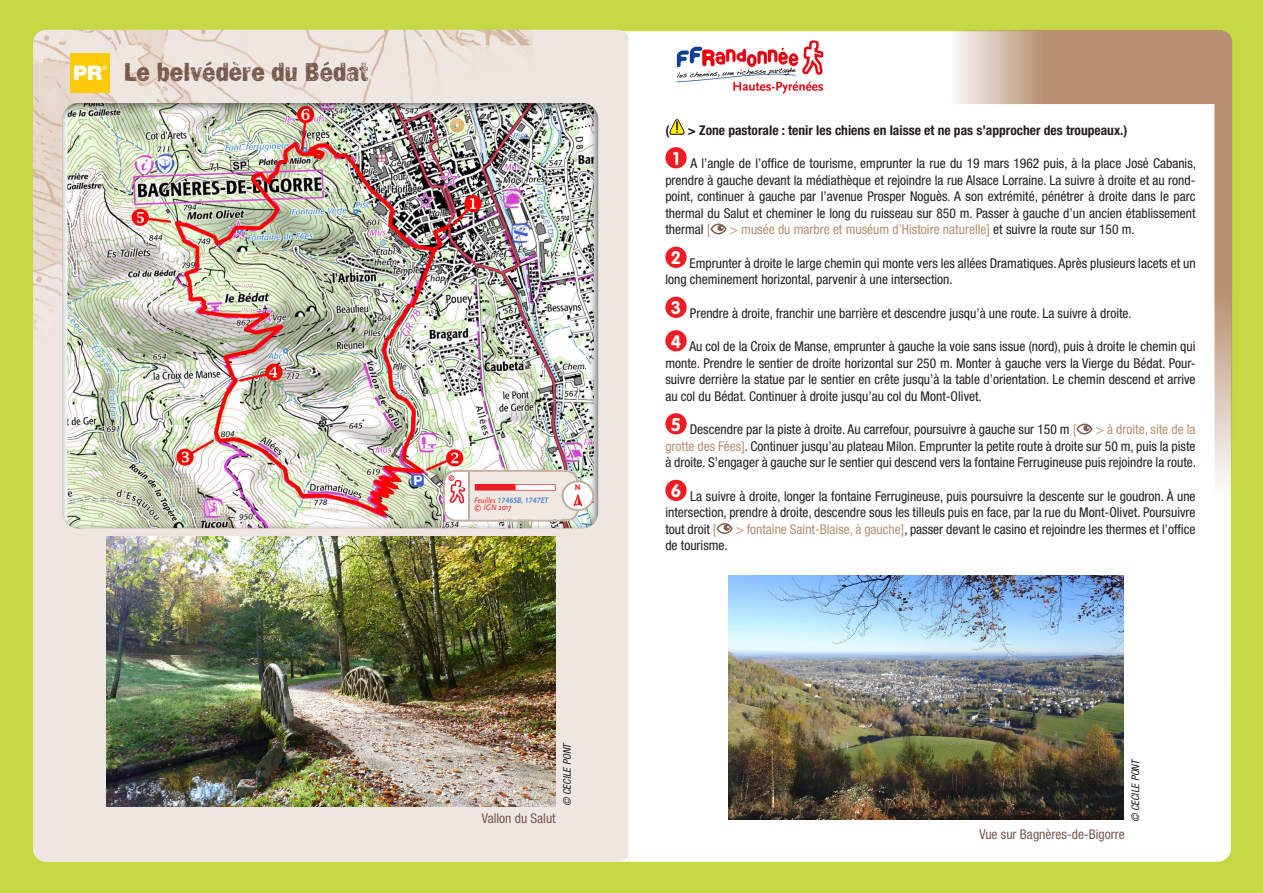
<style>
.page{position:relative;width:1263px;height:893px;background:#fff}
.page>*{position:absolute;margin:0;border:0;box-sizing:border-box;transform-origin:0 0}
.p_titre{font:27px "Frankie OTF";color:#78594e;scale:.83 1}
.t1{font:900 20.1px "Helvetica Neue LT Std";color:#fff}
.t2{font:700 18px "VAG Rounded Std";color:#fff}
.p_texte_avecptrep{font:condensed 13.5px/16.5px "Helvetica Neue LT Std";color:#231f20;text-align:justify}
.p_texte_avecptrep-2{font:700 condensed 13.5px "Helvetica Neue LT Std";color:#231f20}
.p_texte_avecptrep-3{font:condensed 13.5px "Helvetica Neue LT Std";color:#b88f71}
.media_legende{font:condensed 13.5px "Helvetica Neue LT Std";color:#78594e}
.media_copyright{font:italic condensed 10.5px "Helvetica Neue LT Std";color:#231f20}
.emprise_FeuillesIGN{font:italic 700 8.25px "Myriad Pro";color:#5a91c6;scale:.9 1}
.emprise_AnneesIGN{font:italic 8.25px "Scala Sans";color:#ee1d23;scale:.9 1}
.t3{font:700 7.95px "VAG Rounded Std";color:#ee1d23;scale:.96 1}
.t4{font:6.15px "Helvetica Neue LT Std";color:#fff}
.s1{font-family:"Scala Sans";font-weight:400;color:#ee1d23}
.s2{color:#b88f71}
.s3{color:#231f20}
</style>
<div class="page">
<div style="left:0;top:0;width:631px;height:893px;background:#c4d944"></div>
<div style="left:631px;top:0;width:632px;height:893px;background:#c4d944"></div>
<div style="left:632px;top:31px;width:599px;height:831px;background:#fff"></div>
<img style="left:33px;top:30px;width:596px;height:832px">
<svg style="left:669px;top:118px;width:16px;height:17px"></svg>
<div style="left:665px;top:147px;width:22px;height:21px;background:#ee1d23;border-radius:50%"></div>
<svg style="left:710px;top:224px;width:17px;height:10px"></svg>
<div style="left:665px;top:247px;width:22px;height:21px;background:#ee1d23;border-radius:50%"></div>
<div style="left:665px;top:297px;width:22px;height:21px;background:#ee1d23;border-radius:50%"></div>
<div style="left:665px;top:330px;width:22px;height:21px;background:#ee1d23;border-radius:50%"></div>
<div style="left:665px;top:413px;width:22px;height:21px;background:#ee1d23;border-radius:50%"></div>
<svg style="left:951px;top:30px;width:281px;height:667px;background:#f5efeb"></svg>
<div style="left:665px;top:480px;width:22px;height:21px;background:#ee1d23;border-radius:50%"></div>
<svg style="left:716px;top:523px;width:17px;height:11px"></svg>
<div style="left:71px;top:54px;width:39px;height:39px;background:#feca0a"></div>
<div style="left:62px;top:102px;width:537px;height:427px;background:#231f20;opacity:.75"></div>
<svg style="left:443px;top:470px;width:151px;height:52px;background:#ead8d2"></svg>
<img style="left:107px;top:537px;width:449px;height:269px">
<img style="left:728px;top:575px;width:395px;height:245px">
<svg style="left:665px;top:40px;width:170px;height:57px"></svg>
<img style="left:677px;top:40px;width:146px;height:57px">
<p class="t1" style="left:73px;top:61px;width:31px">PR</p>
<p class="p_titre" style="left:124px;top:56px;width:295px">Le belvédère du Bédat</p>
<p class="t4" style="left:102px;top:65px;width:6px">®</p>
<p class="t3" style="left:448px;top:474px;width:8px">©</p>
<p class="emprise_FeuillesIGN" style="left:474px;top:495px;width:84px"><span class="s1">Feuilles</span> 1746SB, 1747ET</p>
<p class="emprise_AnneesIGN" style="left:474px;top:503px;width:43px">© IGN 2017</p>
<p class="t3" style="left:575px;top:483px;width:7px">N</p>
<p class="media_copyright" style="left:561px;top:806px;width:65px;rotate:-90deg">© CECILE PONT</p>
<p class="media_legende" style="left:482px;top:811px;width:75px">Vallon du Salut</p>
<p class="p_texte_avecptrep-2" style="left:665px;top:122px;width:5px">(</p>
<p class="p_texte_avecptrep-2" style="left:688px;top:122px;width:441px">&gt; Zone pastorale : tenir les chiens en laisse et ne pas s’approcher des troupeaux.)</p>
<p class="t2" style="left:673px;top:148px;width:8px">1</p>
<p class="p_texte_avecptrep" style="left:665px;top:155px;width:532px;text-indent:25px">A l’angle de l’office de tourisme, emprunter la rue du 19 mars 1962 puis, à la place José Cabanis, prendre à gauche devant la médiathèque et rejoindre la rue Alsace Lorraine. La suivre à droite et au rond&shy;point, continuer à gauche par l’avenue Prosper Noguès. A son extrémité, pénétrer à droite dans le parc thermal du Salut et cheminer le long du ruisseau sur 850 m. Passer à gauche d’un ancien établissement thermal <span class="s2">[</span></p>
<p class="p_texte_avecptrep-3" style="left:730px;top:222px;width:406px">&gt; musée du marbre et muséum d’Histoire naturelle] <span class="s3">et suivre la route sur 150 m.</span></p>
<p class="t2" style="left:671px;top:247px;width:12px">2</p>
<p class="p_texte_avecptrep" style="left:665px;top:255px;width:532px;text-indent:24px">Emprunter à droite le large chemin qui monte vers les allées Dramatiques. Après plusieurs lacets et un long cheminement horizontal, parvenir à une intersection.</p>
<p class="t2" style="left:671px;top:297px;width:12px">3</p>
<p class="p_texte_avecptrep" style="left:690px;top:305px;width:443px">Prendre à droite, franchir une barrière et descendre jusqu’à une route. La suivre à droite.</p>
<p class="t2" style="left:671px;top:331px;width:12px">4</p>
<p class="p_texte_avecptrep" style="left:665px;top:338px;width:532px;text-indent:24px">Au col de la Croix de Manse, emprunter à gauche la voie sans issue (nord), puis à droite le chemin qui monte. Prendre le sentier de droite horizontal sur 250 m. Monter à gauche vers la Vierge du Bédat. Pour&shy;suivre derrière la statue par le sentier en crête jusqu’à la table d’orientation. Le chemin descend et arrive au col du Bédat. Continuer à droite jusqu’au col du Mont-Olivet.</p>
<p class="t2" style="left:671px;top:414px;width:12px">5</p>
<p class="p_texte_avecptrep" style="left:690px;top:421px;width:388px">Descendre par la piste à droite. Au carrefour, poursuivre à gauche sur 150 m <span class="s2">[</span></p>
<p class="p_texte_avecptrep" style="left:665px;top:421px;width:532px;text-indent:430px"><span class="s2">&gt; à droite, site de la grotte des Fées]</span>. Continuer jusqu’au plateau Milon. Emprunter la petite route à droite sur 50 m, puis la piste à droite. S’engager à gauche sur le sentier qui descend vers la fontaine Ferrugineuse puis rejoindre la route.</p>
<p class="t2" style="left:671px;top:480px;width:12px">6</p>
<p class="p_texte_avecptrep" style="left:665px;top:488px;width:532px;text-indent:25px">La suivre à droite, longer la fontaine Ferrugineuse, puis poursuivre la descente sur le goudron. À une intersection, prendre à droite, descendre sous les tilleuls puis en face, par la rue du Mont-Olivet. Poursuivre tout droit <span class="s2">[</span></p>
<p class="p_texte_avecptrep" style="left:736px;top:521px;width:461px"><span class="s2">&gt; fontaine Saint-Blaise, à gauche]</span>, passer devant le casino et rejoindre les thermes et l’office</p>
<p class="p_texte_avecptrep" style="left:665px;top:537px;width:64px">de tourisme.</p>
<p class="media_copyright" style="left:1129px;top:822px;width:65px;rotate:-90deg">© CECILE PONT</p>
<p class="media_legende" style="left:979px;top:826px;width:147px">Vue sur Bagnères-de-Bigorre</p>
</div>
